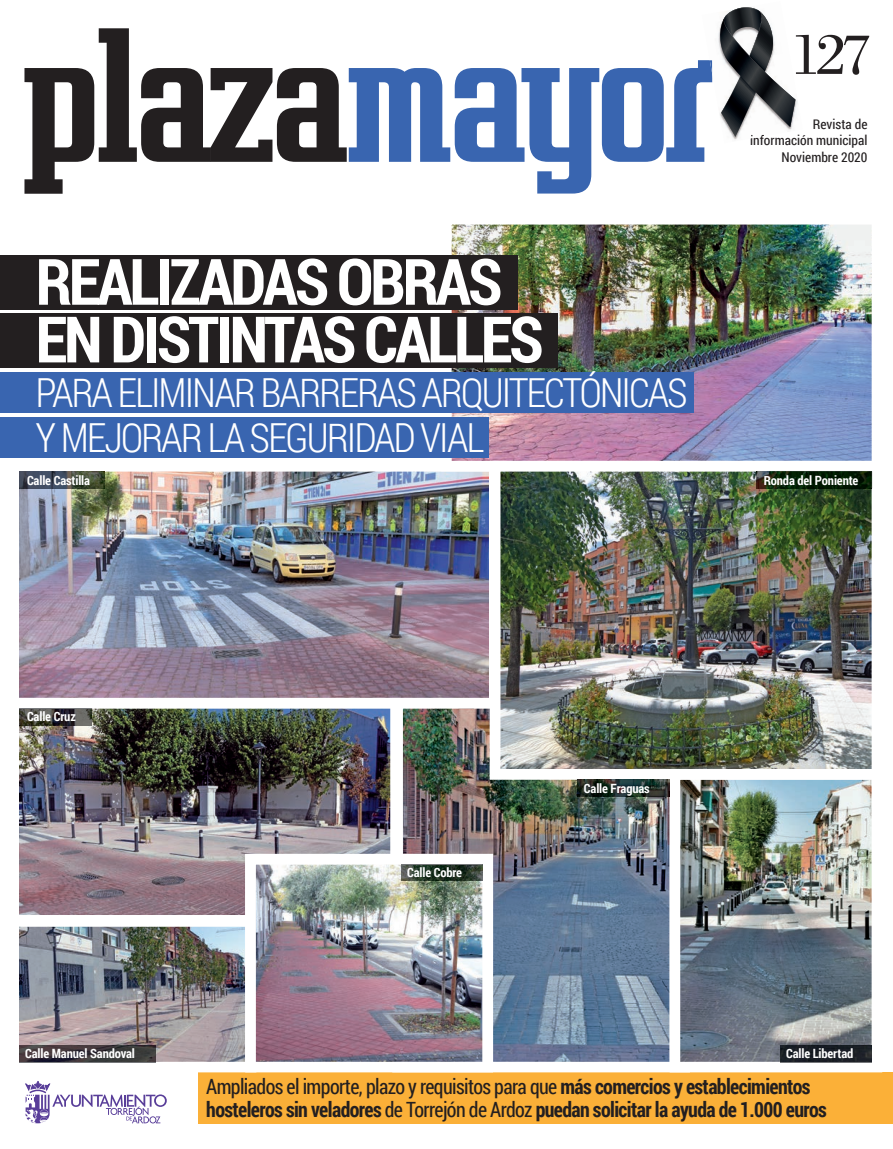
<style>
.page{position:relative;width:893px;height:1149px;background:#fff}
.page>*{position:absolute;margin:0;border:0;box-sizing:border-box;transform-origin:0 0}
.t1{font:700 169.5px "Vahika";letter-spacing:-.04em;color:#231f20}
.t2{font:700 64.05px/57.6px "Roboto Condensed";letter-spacing:-.05em;color:#fff}
.t3{font:61.5px "Bodoni BT";color:#231f20}
.t4{font:300 40.05px/44.8px "Roboto Condensed";letter-spacing:-.05em;color:#fff}
.t5{font:700 21px/22.5px "Roboto Condensed";letter-spacing:-.03em;color:#231f20;scale:.95 1}
.t6{font:13.5px/16.5px "Roboto Condensed";color:#231f20;text-align:right}
.t7{font:700 12.75px "Roboto Condensed";letter-spacing:-.01em;color:#fff}
.s1{color:#3965b0}
.s2{font-weight:400}
</style>
<div class="page">
<div style="left:26px;top:1071px;width:867px;height:52px;background:#fbb038"></div>
<div style="left:0;top:1071px;width:198px;height:77px;background:#fff"></div>
<svg style="left:25px;top:1081px;width:142px;height:42px"></svg>
<svg style="left:710px;top:60px;width:2px;height:12px"></svg>
<svg style="left:718px;top:7px;width:77px;height:130px"></svg>
<img style="left:19px;top:471px;width:470px;height:226px">
<img style="left:441px;top:224px;width:431px;height:237px">
<div style="left:0;top:417px;width:489px;height:41px;background:#3965b0"></div>
<div style="left:0;top:255px;width:517px;height:54px;background:#231f20"></div>
<div style="left:0;top:313px;width:557px;height:55px;background:#231f20"></div>
<div style="left:0;top:372px;width:693px;height:40px;background:#3965b0"></div>
<img style="left:19px;top:697px;width:373px;height:218px">
<img style="left:392px;top:697px;width:278px;height:365px">
<img style="left:490px;top:460px;width:383px;height:319px">
<img style="left:19px;top:926px;width:226px;height:137px">
<img style="left:245px;top:853px;width:248px;height:209px">
<img style="left:670px;top:769px;width:203px;height:294px">
<svg style="left:757px;top:471px;width:115px;height:17px;background:#0d230b"></svg>
<img style="left:780px;top:1044px;width:92px;height:17px">
<hr style="left:780px;top:1061px;width:92px;height:1px;background:#76787b">
<img style="left:19px;top:471px;width:86px;height:17px">
<img style="left:19px;top:709px;width:72px;height:15px">
<hr style="left:19px;top:708px;width:72px;height:1px;background:#76787b">
<img style="left:578px;top:779px;width:92px;height:17px">
<img style="left:401px;top:864px;width:81px;height:16px">
<hr style="left:401px;top:863px;width:81px;height:1px;background:#76787b">
<img style="left:19px;top:1044px;width:136px;height:17px">
<hr style="left:19px;top:1061px;width:136px;height:1px;background:#76787b">
<h1 class="t1" style="left:21px;top:-10px;width:699px">plaza<span class="s1">mayor</span></h1>
<h2 class="t2" style="left:36px;top:250px;width:510px">REALIZADAS OBRAS<br>EN DISTINTAS CALLES</h2>
<h3 class="t4" style="left:36px;top:369px;width:654px">PARA ELIMINAR BARRERAS ARQUITECTÓNICAS<br>Y MEJORAR LA SEGURIDAD VIAL</h3>
<p class="t7" style="left:27px;top:471px;width:65px">Calle Castilla</p>
<h3 class="t3" style="left:790px;top:16px;width:83px">127</h3>
<p class="t6" style="left:750px;top:115px;width:119px">Revista de información municipal<br>Noviembre 2020</p>
<p class="t7" style="left:764px;top:471px;width:96px">Ronda del Poniente</p>
<p class="t7" style="left:27px;top:707px;width:50px">Calle Cruz</p>
<p class="t7" style="left:25px;top:1044px;width:111px">Calle Manuel Sandoval</p>
<p class="t7" style="left:407px;top:863px;width:57px">Calle Cobre</p>
<p class="t7" style="left:584px;top:778px;width:67px">Calle Fraguas</p>
<p class="t7" style="left:786px;top:1044px;width:69px">Calle Libertad</p>
<p class="t5" style="left:206px;top:1074px;width:655px"><span class="s2">Ampliados el importe, plazo y requisitos para que</span> más comercios y establecimientos hosteleros sin veladores <span class="s2">de Torrejón de Ardoz</span> puedan solicitar la ayuda de 1.000 euros</p>
</div>
